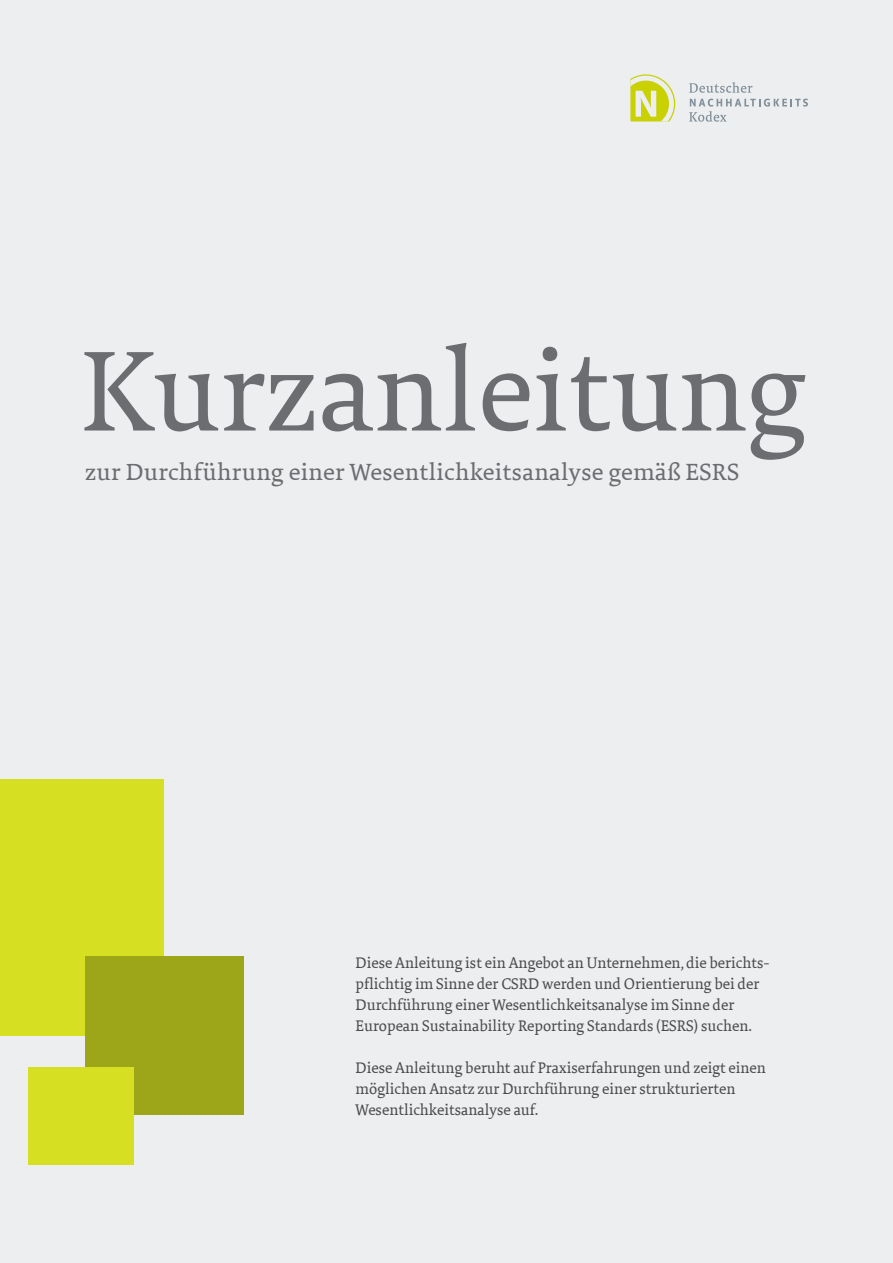
<style>
.page{position:relative;width:893px;height:1263px;background:#eceef0}
.page>*{position:absolute;margin:0;border:0;box-sizing:border-box;transform-origin:0 0}
.t1{font:117px "Tundra Offc";color:#6c6d70}
.t2{font:24px "Tundra Offc";letter-spacing:.01em;color:#6c6d70;scale:1.05 1}
.t3{font:15.75px/21px "Tundra Offc";color:#4b4c4d}
</style>
<div class="page">
<div style="left:0;top:779px;width:163px;height:257px;background:#d6df21"></div>
<div style="left:85px;top:956px;width:159px;height:158px;background:#9da618"></div>
<div style="left:29px;top:1067px;width:105px;height:98px;background:#d6df21"></div>
<svg style="left:630px;top:74px;width:45px;height:47px"></svg>
<svg style="left:689px;top:82px;width:63px;height:11px"></svg>
<svg style="left:689px;top:99px;width:119px;height:23px"></svg>
<p class="t1" style="left:80px;top:325px;width:727px">Kurzanleitung</p>
<p class="t2" style="left:85px;top:459px;width:625px">zur Durchführung einer Wesentlichkeitsanalyse gemäß ESRS</p>
<p class="t3" style="left:356px;top:952px;width:416px">Diese Anleitung ist ein Angebot an Unternehmen, die berichts&shy;pflichtig im Sinne der CSRD werden und Orientierung bei der Durchführung einer Wesentlichkeitsanalyse im Sinne der European Sustainability Reporting Standards (ESRS) suchen.</p>
<p class="t3" style="left:356px;top:1057px;width:412px">Diese Anleitung beruht auf Praxiserfahrungen und zeigt einen möglichen Ansatz zur Durchführung einer strukturierten<br>Wesentlichkeitsanalyse auf.</p>
</div>
